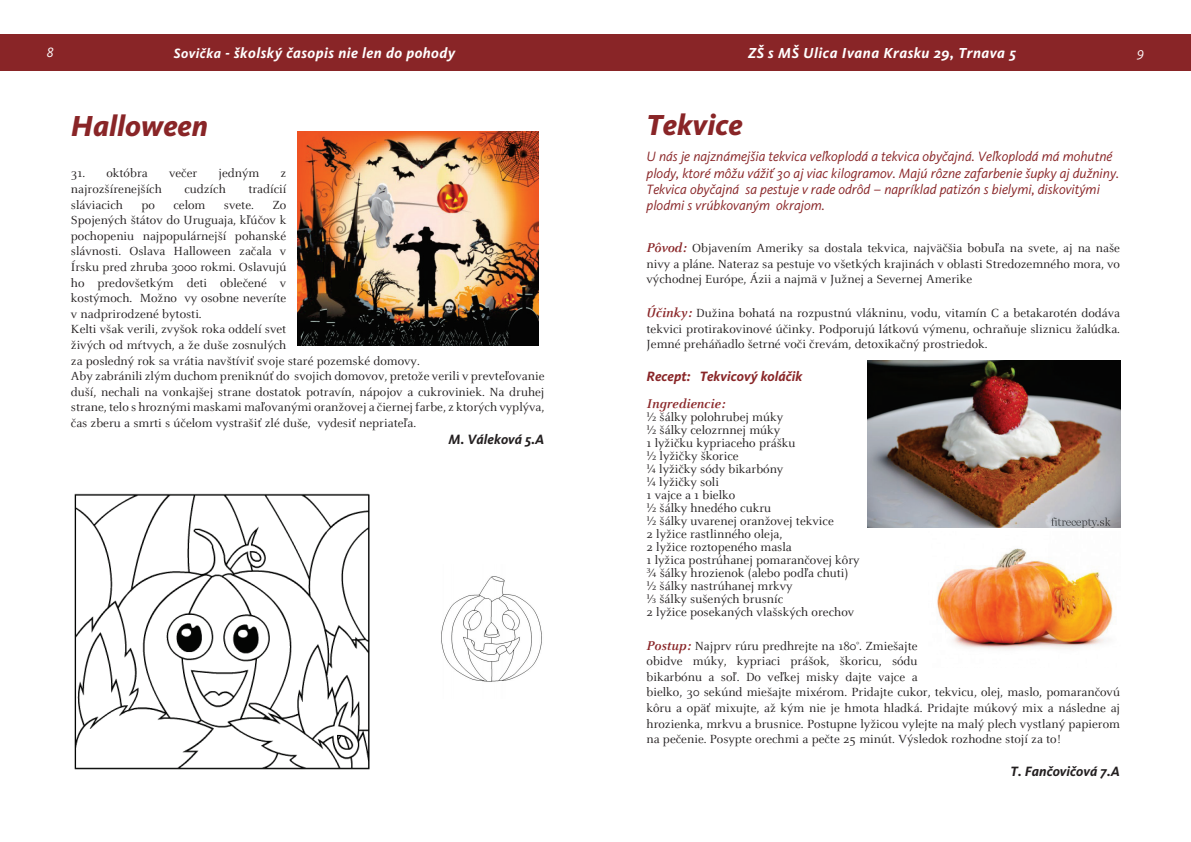
<style>
.page{position:relative;width:1191px;height:842px;background:#fff}
.page>*{position:absolute;margin:0;border:0;box-sizing:border-box;transform-origin:0 0}
.nadpis{font:italic 800 30px "Kievit Pro";color:#892527}
.t1{font:italic 700 15px "Kievit Pro";letter-spacing:.03em;color:#fff}
.podnadpis{font:italic 14px/16.1px "Kievit Pro";color:#892527}
.meno{font:italic 700 14px "Kievit Pro";color:#231f20}
.podnadpis-2{font:italic 700 14px "Kievit Pro";color:#892527}
.text{font:italic 700 14px "Celeste Pro";color:#892527}
.t2{font:italic 14px "Kievit Pro";color:#fff}
.text-2{font:13px/15.6px "Celeste Pro";color:#231f20;text-align:justify}
.text_basen{font:13px "Celeste Pro";color:#231f20}
.s1{font-size:14px}
.s2{font-weight:700;font-style:italic;font-size:14px;color:#892527}
</style>
<div class="page">
<div style="left:595px;top:34px;width:596px;height:37px;background:#892527"></div>
<div style="left:0;top:34px;width:595px;height:37px;background:#892527"></div>
<img style="left:298px;top:132px;width:241px;height:213px">
<img style="left:74px;top:493px;width:295px;height:277px">
<img style="left:441px;top:576px;width:101px;height:106px">
<img style="left:867px;top:360px;width:253px;height:168px">
<img style="left:937px;top:548px;width:177px;height:102px">
<p class="t2" style="left:47px;top:44px;width:8px">8</p>
<p class="t1" style="left:174px;top:44px;width:283px"><span class="s1">Sovička</span> - školský časopis nie len do pohody</p>
<p class="t1" style="left:748px;top:44px;width:269px">ZŠ s MŠ Ulica Ivana Krasku 29, Trnava 5</p>
<p class="t2" style="left:1137px;top:44px;width:9px">9</p>
<p class="nadpis" style="left:71px;top:108px;width:138px">Halloween</p>
<p class="text-2" style="left:71px;top:165px;width:78px">31. októbra</p>
<p class="text-2" style="left:169px;top:165px;width:30px">večer</p>
<p class="text-2" style="left:219px;top:165px;width:42px">jedným</p>
<p class="text-2" style="left:281px;top:165px;width:7px">z</p>
<p class="text-2" style="left:71px;top:181px;width:92px">najrozšírenejších</p>
<p class="text-2" style="left:184px;top:181px;width:43px">cudzích</p>
<p class="text-2" style="left:248px;top:181px;width:40px">tradícií</p>
<p class="text-2" style="left:71px;top:197px;width:54px">sláviacich</p>
<p class="text-2" style="left:141px;top:197px;width:15px">po</p>
<p class="text-2" style="left:173px;top:197px;width:34px">celom</p>
<p class="text-2" style="left:224px;top:197px;width:32px">svete.</p>
<p class="text-2" style="left:71px;top:197px;width:217px;text-indent:201px">Zo Spojených štátov do Uruguaja, kľúčov k pochopeniu najpopulárnejší pohanské slávnosti. Oslava Halloween začala v Írsku pred zhruba 3000 rokmi. Oslavujú ho predovšetkým deti oblečené v kostýmoch. Možno vy osobne neveríte v nadprirodzené bytosti.</p>
<p class="text-2" style="left:71px;top:321px;width:350px;text-align:left">Kelti však verili, zvyšok roka oddelí svet<br>živých od mŕtvych, a že duše zosnulých<br>za posledný rok sa vrátia navštíviť svoje staré pozemské domovy.</p>
<p class="text-2" style="left:71px;top:368px;width:475px">Aby zabránili zlým duchom preniknúť do svojich domovov, pretože verili v prevteľovanie duší, nechali na vonkajšej strane dostatok potravín, nápojov a cukroviniek. Na druhej strane, telo s hroznými maskami maľovanými oranžovej a čiernej farbe, z ktorých vyplýva, čas zberu a smrti s účelom vystrašiť zlé duše, vydesiť nepriateľa.</p>
<p class="meno" style="left:448px;top:431px;width:97px">M. Váleková 5.A</p>
<p class="nadpis" style="left:646px;top:107px;width:98px">Tekvice</p>
<p class="podnadpis" style="left:646px;top:149px;width:474px">U nás je najznámejšia tekvica veľkoplodá a tekvica obyčajná. Veľkoplodá má mohutné plody, ktoré môžu vážiť 30 aj viac kilogramov. Majú rôzne zafarbenie šupky aj dužniny.<br>Tekvica obyčajná sa pestuje v rade odrôd – napríklad patizón s bielymi, diskovitými plodmi s vrúbkovaným okrajom.</p>
<p class="text-2" style="left:646px;top:240px;width:475px"><span class="s2">Pôvod:</span> Objavením Ameriky sa dostala tekvica, najväčšia bobuľa na svete, aj na naše nivy a pláne. Nateraz sa pestuje vo všetkých krajinách v oblasti Stredozemného mora, vo východnej Európe, Ázii a najmä v Južnej a Severnej Amerike</p>
<p class="text-2" style="left:646px;top:305px;width:475px"><span class="s2">Účinky:</span> Dužina bohatá na rozpustnú vlákninu, vodu, vitamín C a betakarotén dodáva tekvici protirakovinové účinky. Podporujú látkovú výmenu, ochraňuje sliznicu žalúdka.<br>Jemné preháňadlo šetrné voči črevám, detoxikačný prostriedok.</p>
<p class="podnadpis-2" style="left:646px;top:368px;width:157px">Recept: Tekvicový koláčik</p>
<p class="text" style="left:646px;top:395px;width:81px">Ingrediencie:</p>
<p class="text_basen" style="left:646px;top:409px;width:138px">½ šálky polohrubej múky</p>
<p class="text_basen" style="left:646px;top:422px;width:135px">½ šálky celozrnnej múky</p>
<p class="text_basen" style="left:646px;top:435px;width:150px">1 lyžičku kypriaceho prášku</p>
<p class="text_basen" style="left:646px;top:448px;width:94px">½ lyžičky škorice</p>
<p class="text_basen" style="left:646px;top:461px;width:138px">¼ lyžičky sódy bikarbóny</p>
<p class="text_basen" style="left:646px;top:474px;width:74px">¼ lyžičky soli</p>
<p class="text_basen" style="left:646px;top:487px;width:90px">1 vajce a 1 bielko</p>
<p class="text_basen" style="left:646px;top:500px;width:126px">½ šálky hnedého cukru</p>
<p class="text_basen" style="left:646px;top:513px;width:189px">½ šálky uvarenej oranžovej tekvice</p>
<p class="text_basen" style="left:646px;top:526px;width:137px">2 lyžice rastlinného oleja,</p>
<p class="text_basen" style="left:646px;top:539px;width:147px">2 lyžice roztopeného masla</p>
<p class="text_basen" style="left:646px;top:552px;width:215px">1 lyžica postrúhanej pomarančovej kôry</p>
<p class="text_basen" style="left:646px;top:565px;width:203px">¾ šálky hrozienok (alebo podľa chuti)</p>
<p class="text_basen" style="left:646px;top:578px;width:148px">½ šálky nastrúhanej mrkvy</p>
<p class="text_basen" style="left:646px;top:591px;width:138px">⅓ šálky sušených brusníc</p>
<p class="text_basen" style="left:646px;top:604px;width:209px">2 lyžice posekaných vlašských orechov</p>
<p class="text-2" style="left:646px;top:637px;width:475px;text-align:left"><span class="s2">Postup:</span> Najprv rúru predhrejte na 180°. Zmiešajte<br>obidve múky, kypriaci prášok, škoricu, sódu<br>bikarbónu a soľ. Do veľkej misky dajte vajce a<br>bielko, 30 sekúnd miešajte mixérom. Pridajte cukor, tekvicu, olej, maslo, pomarančovú kôru a opäť mixujte, až kým nie je hmota hladká. Pridajte múkový mix a následne aj hrozienka, mrkvu a brusnice. Postupne lyžicou vylejte na malý plech vystlaný papierom na pečenie. Posypte orechmi a pečte 25 minút. Výsledok rozhodne stojí za to!</p>
<p class="meno" style="left:1010px;top:762px;width:111px">T. Fančovičová 7.A</p>
</div>
